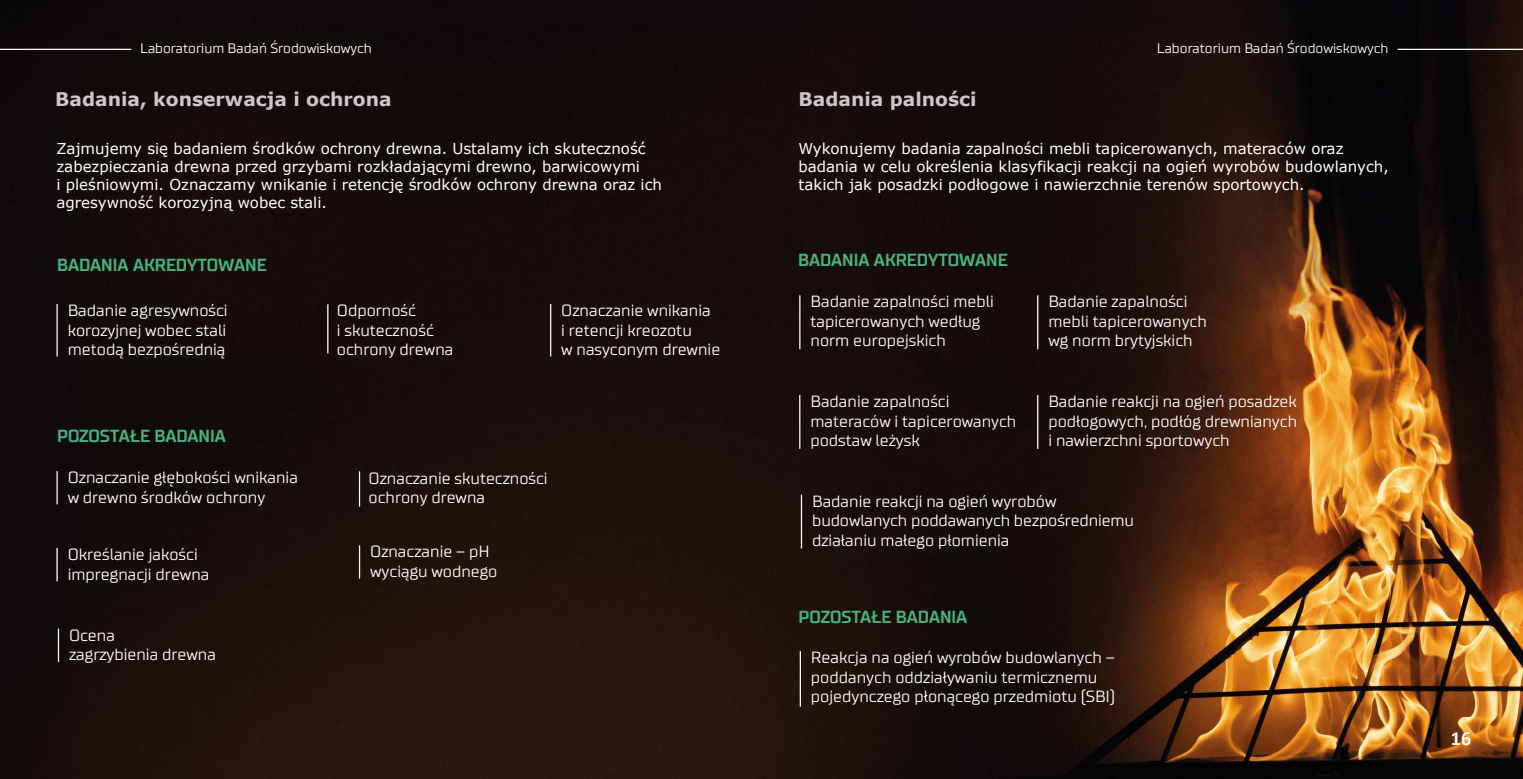
<style>
.page{position:relative;width:1523px;height:779px;background:#fff}
.page>*{position:absolute;margin:0;border:0;box-sizing:border-box;transform-origin:0 0}
.t1{font:700 20px "Calibri";color:#fff}
.t2{font:700 18.75px "Verdana";color:#cac8c8}
.t3{font:700 17.5px "TT Supermolot";color:#48b281}
.t4{font:16.25px/19.5px "TT Supermolot";color:#fff}
.t5{font:15px/18px "Verdana";color:#fff}
.t6{font:13.75px "TT Supermolot";color:#fff}
</style>
<div class="page">
<img style="left:0;top:0;width:1522px;height:779px">
<hr style="left:0;top:49px;width:131px;height:1px;background:#fff">
<hr style="left:1397px;top:49px;width:125px;height:1px;background:#fff">
<hr style="left:56px;top:304px;width:2px;height:52px;background:#fff">
<hr style="left:550px;top:304px;width:1px;height:52px;background:#fff">
<hr style="left:327px;top:304px;width:1px;height:49px;background:#fff">
<hr style="left:56px;top:471px;width:2px;height:33px;background:#fff">
<hr style="left:56px;top:548px;width:2px;height:33px;background:#fff">
<hr style="left:359px;top:545px;width:1px;height:33px;background:#fff">
<hr style="left:58px;top:628px;width:1px;height:34px;background:#fff">
<hr style="left:359px;top:471px;width:1px;height:35px;background:#fff">
<hr style="left:799px;top:295px;width:1px;height:54px;background:#fff">
<hr style="left:1037px;top:395px;width:1px;height:54px;background:#fff">
<hr style="left:801px;top:495px;width:1px;height:53px;background:#fff">
<hr style="left:1037px;top:295px;width:1px;height:54px;background:#fff">
<hr style="left:799px;top:395px;width:1px;height:54px;background:#fff">
<hr style="left:799px;top:651px;width:2px;height:55px;background:#fff">
<p class="t6" style="left:140px;top:40px;width:233px">Laboratorium Badań Środowiskowych</p>
<p class="t2" style="left:55px;top:85px;width:338px">Badania, konserwacja i ochrona</p>
<p class="t5" style="left:56px;top:140px;width:607px">Zajmujemy się badaniem środków ochrony drewna. Ustalamy ich skuteczność zabezpieczania drewna przed grzybami rozkładającymi drewno, barwicowymi<br>i pleśniowymi. Oznaczamy wnikanie i retencję środków ochrony drewna oraz ich agresywność korozyjną wobec stali.</p>
<p class="t3" style="left:57px;top:254px;width:211px">BADANIA AKREDYTOWANE</p>
<p class="t4" style="left:68px;top:300px;width:161px;text-align:justify">Badanie agresywności korozyjnej wobec stali metodą bezpośrednią</p>
<p class="t4" style="left:337px;top:301px;width:118px">Odporność<br>i skuteczność ochrony drewna</p>
<p class="t4" style="left:561px;top:300px;width:160px">Oznaczanie wnikania<br>i retencji kreozotu<br>w nasyconym drewnie</p>
<p class="t3" style="left:57px;top:425px;width:170px">POZOSTAŁE BADANIA</p>
<p class="t4" style="left:68px;top:468px;width:232px">Oznaczanie głębokości wnikania w drewno środków ochrony</p>
<p class="t4" style="left:368px;top:468px;width:181px">Oznaczanie skuteczności ochrony drewna</p>
<p class="t4" style="left:68px;top:544px;width:143px">Określanie jakości impregnacji drewna</p>
<p class="t4" style="left:370px;top:542px;width:129px">Oznaczanie – pH wyciągu wodnego</p>
<p class="t4" style="left:69px;top:625px;width:148px">Ocena<br>zagrzybienia drewna</p>
<p class="t2" style="left:798px;top:85px;width:179px">Badania palności</p>
<p class="t6" style="left:1157px;top:40px;width:233px">Laboratorium Badań Środowiskowych</p>
<p class="t5" style="left:798px;top:140px;width:592px">Wykonujemy badania zapalności mebli tapicerowanych, materaców oraz badania w celu określenia klasyfikacji reakcji na ogień wyrobów budowlanych, takich jak posadzki podłogowe i nawierzchnie terenów sportowych.</p>
<p class="t3" style="left:798px;top:249px;width:211px">BADANIA AKREDYTOWANE</p>
<p class="t4" style="left:810px;top:292px;width:185px">Badanie zapalności mebli tapicerowanych według norm europejskich</p>
<p class="t4" style="left:810px;top:391px;width:207px">Badanie zapalności materaców i tapicerowanych podstaw leżysk</p>
<p class="t4" style="left:1048px;top:292px;width:160px">Badanie zapalności mebli tapicerowanych wg norm brytyjskich</p>
<p class="t4" style="left:1048px;top:392px;width:250px;text-align:justify">Badanie reakcji na ogień posadzek podłogowych, podłóg drewnianych i nawierzchni sportowych</p>
<p class="t4" style="left:812px;top:491px;width:323px">Badanie reakcji na ogień wyrobów budowlanych poddawanych bezpośredniemu działaniu małego płomienia</p>
<p class="t3" style="left:798px;top:606px;width:170px">POZOSTAŁE BADANIA</p>
<p class="t4" style="left:811px;top:647px;width:306px">Reakcja na ogień wyrobów budowlanych – poddanych oddziaływaniu termicznemu pojedynczego płonącego przedmiotu (SBI)</p>
<p class="t1" style="left:1450px;top:724px;width:22px">16</p>
</div>
